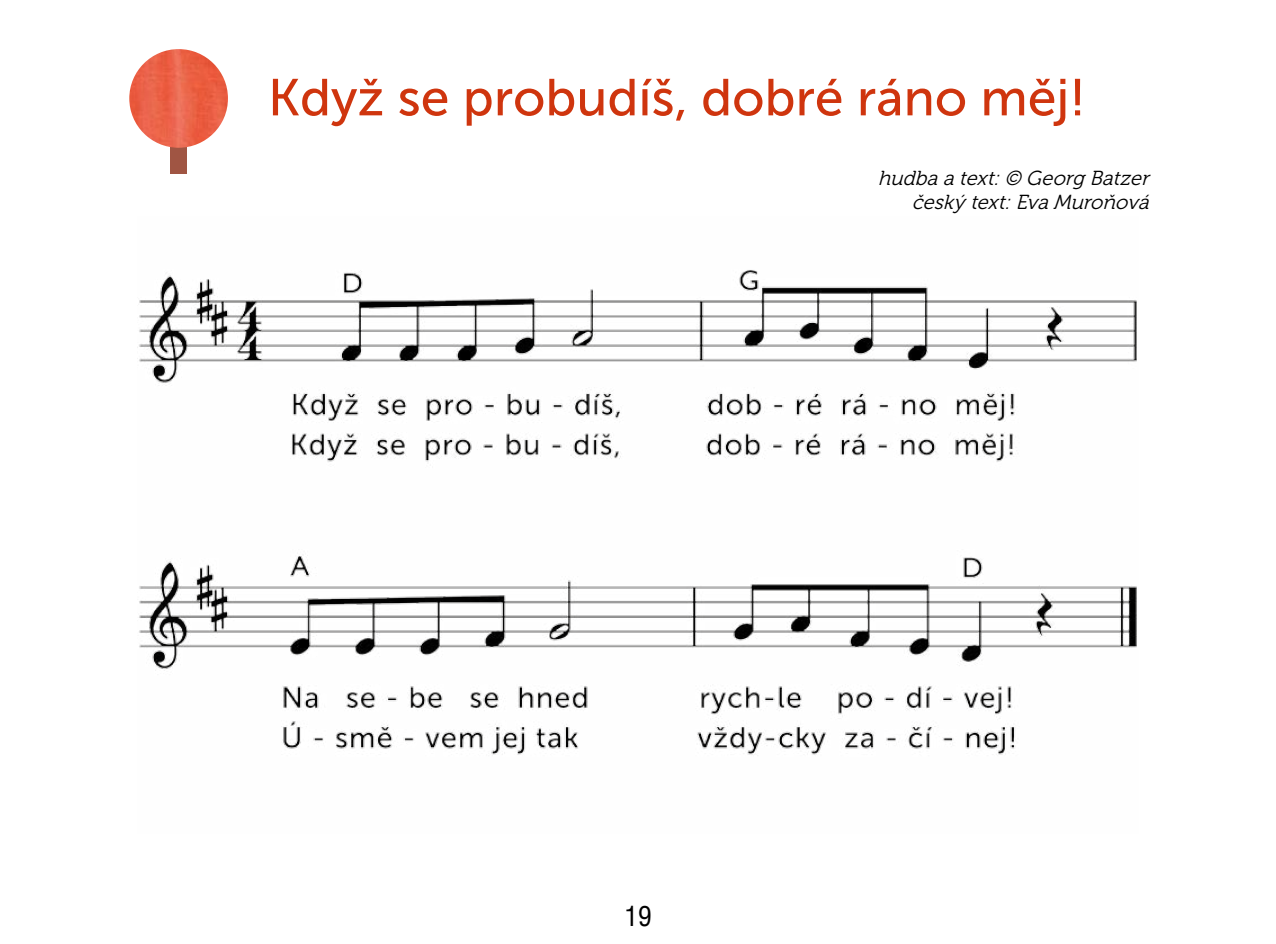
<style>
.page{position:relative;width:1276px;height:944px;background:#fff}
.page>*{position:absolute;margin:0;border:0;box-sizing:border-box;transform-origin:0 0}
.t1{font:51.75px "Museo Sans 500";color:#cf350e}
.t2{font:condensed 27px "Helvetica";color:#000}
.t3{font:italic 20.25px/24.3px "Museo 300";color:#000;text-align:right}
</style>
<div class="page">
<img style="left:137px;top:270px;width:1000px;height:485px">
<div style="left:170px;top:143px;width:17px;height:31px;background:#a05543"></div>
<img style="left:129px;top:49px;width:99px;height:99px;border-radius:49px">
<h1 class="t1" style="left:268px;top:69px;width:819px">Když se probudíš, dobré ráno měj!</h1>
<p class="t3" style="left:878px;top:166px;width:278px">hudbaatext:© Georg Batzer českýtext:EvaMuroňová</p>
<h2 class="t2" style="left:624px;top:899px;width:28px">19</h2>
</div>
